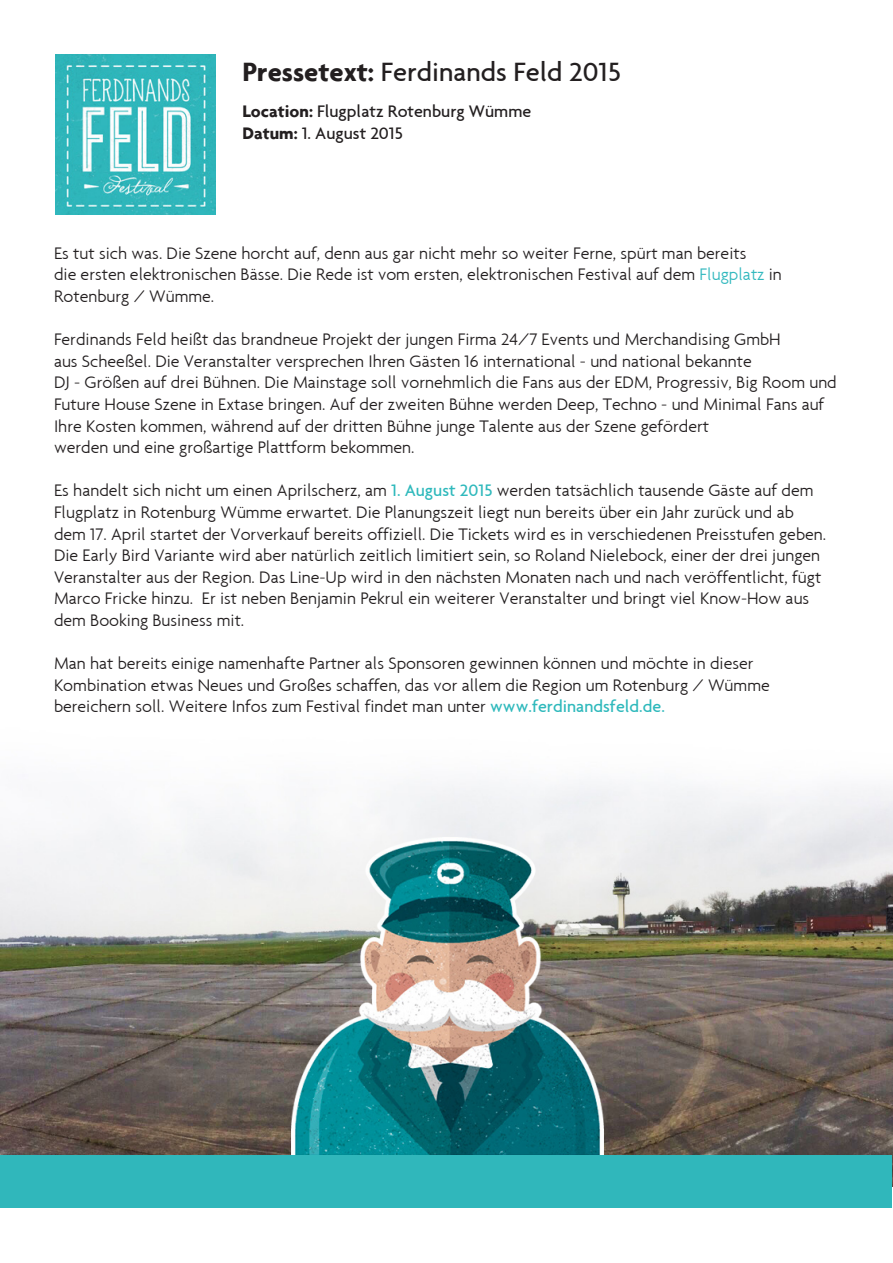
<style>
.page{position:relative;width:893px;height:1263px;background:#fff}
.page>*{position:absolute;margin:0;border:0;box-sizing:border-box;transform-origin:0 0}
.t1{font:500 28.5px "Agenda";color:#231f20}
.t2{font:300 18px/21.6px "Agenda";color:#231f20}
.t3{font:500 18px "Agenda";color:#231f20}
.s1{font-weight:700}
.s2{color:#31b8be}
.s3{font-weight:500;color:#2fb9bc}
</style>
<div class="page">
<img style="left:0;top:782px;width:893px;height:404px">
<img style="left:55px;top:54px;width:160px;height:161px">
<img style="left:292px;top:837px;width:312px;height:318px">
<div style="left:1px;top:1155px;width:891px;height:53px;background:#30b7bb"></div>
<p class="t1" style="left:242px;top:54px;width:380px"><span class="s1">Pressetext:</span> Ferdinands Feld 2015</p>
<p class="t3" style="left:242px;top:101px;width:290px"><span class="s1">Location:</span> Flugplatz Rotenburg Wümme</p>
<p class="t3" style="left:242px;top:122px;width:162px"><span class="s1">Datum:</span> 1. August 2015</p>
<p class="t2" style="left:54px;top:242px;width:694px">Es tut sich was. Die Szene horcht auf, denn aus gar nicht mehr so weiter Ferne, spürt man bereits</p>
<p class="t2" style="left:54px;top:263px;width:729px">die ersten elektronischen Bässe. Die Rede ist vom ersten, elektronischen Festival auf dem <span class="s2">Flugplatz</span> in</p>
<p class="t2" style="left:54px;top:285px;width:162px">Rotenburg / Wümme.</p>
<p class="t2" style="left:54px;top:328px;width:728px">Ferdinands Feld heißt das brandneue Projekt der jungen Firma 24/7 Events und Merchandising GmbH</p>
<p class="t2" style="left:54px;top:350px;width:699px">aus Scheeßel. Die Veranstalter versprechen Ihren Gästen 16 international - und national bekannte</p>
<p class="t2" style="left:54px;top:371px;width:784px">DJ - Größen auf drei Bühnen. Die Mainstage soll vornehmlich die Fans aus der EDM, Progressiv, Big Room und<br>Future House Szene in Extase bringen. Auf der zweiten Bühne werden Deep, Techno - und Minimal Fans auf<br>Ihre Kosten kommen, während auf der dritten Bühne junge Talente aus der Szene gefördert</p>
<p class="t2" style="left:54px;top:436px;width:362px">werden und eine großartige Plattform bekommen.</p>
<p class="t2" style="left:54px;top:479px;width:774px">Es handelt sich nicht um einen Aprilscherz, am <span class="s3">1. August 2015</span> werden tatsächlich tausende Gäste auf dem Flugplatz in Rotenburg Wümme erwartet. Die Planungszeit liegt nun bereits über ein Jahr zurück und ab dem 17. April startet der Vorverkauf bereits offiziell. Die Tickets wird es in verschiedenen Preisstufen geben.<br>Die Early Bird Variante wird aber natürlich zeitlich limitiert sein, so Roland Nielebock, einer der drei jungen Veranstalter aus der Region. Das Line-Up wird in den nächsten Monaten nach und nach veröffentlicht, fügt Marco Fricke hinzu. Er ist neben Benjamin Pekrul ein weiterer Veranstalter und bringt viel Know-How aus dem Booking Business mit.</p>
<p class="t2" style="left:54px;top:652px;width:701px">Man hat bereits einige namenhafte Partner als Sponsoren gewinnen können und möchte in dieser</p>
<p class="t2" style="left:54px;top:674px;width:717px">Kombination etwas Neues und Großes schaffen, das vor allem die Region um Rotenburg / Wümme</p>
<p class="t2" style="left:54px;top:695px;width:612px">bereichern soll. Weitere Infos zum Festival findet man unter <span class="s3">www.ferdinandsfeld.de.</span></p>
</div>
